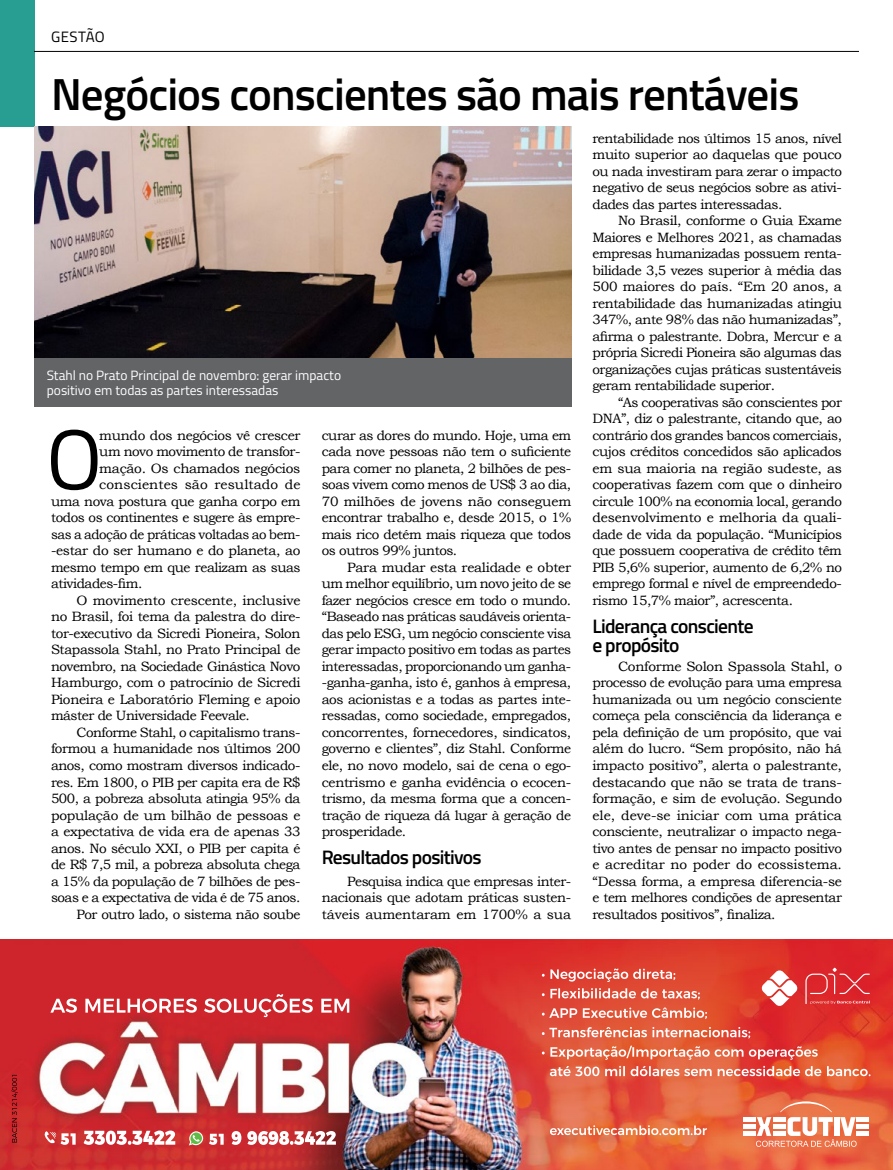
<style>
.page{position:relative;width:893px;height:1170px;background:#fff}
.page>*{position:absolute;margin:0;border:0;box-sizing:border-box;transform-origin:0 0}
.t1{font:85.05px "Titillium";color:#000}
.t2{font:600 45px "Titillium";letter-spacing:-.02em;color:#000}
.t3{font:600 19.5px/19.5px "Titillium";letter-spacing:-.035em;color:#000}
.t4{font:15px "Titillium";letter-spacing:.025em;color:#000}
.t5{font:13.5px/16.5px "Bookman Old Style";letter-spacing:-.035em;color:#000;text-align:justify}
.t6{font:13.5px/15px "Titillium";color:#fff}
.t7{font:13.5px "Bookman Old Style";letter-spacing:-.015em;color:#000}
.t8{font:13.5px "Bookman Old Style";letter-spacing:.005em;color:#000}
</style>
<div class="page">
<div style="left:0;top:0;width:34px;height:126px;background:#279e91"></div>
<div style="left:34px;top:357px;width:537px;height:50px;background:#636466"></div>
<img style="left:34px;top:126px;width:537px;height:231px">
<hr style="left:34px;top:51px;width:825px;height:1px;background:#000">
<img style="left:0;top:939px;width:893px;height:230px">
<svg style="left:11px;top:1074px;width:7px;height:68px"></svg>
<hr style="left:743px;top:1124px;width:13px;height:4px;background:#fff">
<div style="left:743px;top:1116px;width:13px;height:5px;background:#fff"></div>
<hr style="left:743px;top:1131px;width:13px;height:4px;background:#fff">
<hr style="left:856px;top:1124px;width:13px;height:4px;background:#fff">
<div style="left:856px;top:1116px;width:13px;height:5px;background:#fff"></div>
<hr style="left:856px;top:1131px;width:13px;height:4px;background:#fff">
<svg style="left:756px;top:1100px;width:101px;height:46px"></svg>
<svg style="left:550px;top:1125px;width:157px;height:9px"></svg>
<svg style="left:50px;top:994px;width:299px;height:23px"></svg>
<svg style="left:542px;top:967px;width:328px;height:109px;background:#e46351"></svg>
<svg style="left:44px;top:1130px;width:131px;height:14px"></svg>
<svg style="left:209px;top:1130px;width:127px;height:14px"></svg>
<svg style="left:187px;top:1131px;width:16px;height:15px"></svg>
<p class="t4" style="left:51px;top:26px;width:55px">GESTÃO</p>
<h2 class="t2" style="left:51px;top:60px;width:750px">Negócios conscientes são mais rentáveis</h2>
<p class="t6" style="left:47px;top:366px;width:296px">Stahl no Prato Principal de novembro: gerar impacto positivo em todas as partes interessadas</p>
<h1 class="t1" style="left:46px;top:397px;width:58px">O</h1>
<p class="t5" style="left:99px;top:427px;width:203px">mundo dos negócios vê crescer</p>
<p class="t5" style="left:99px;top:443px;width:203px">um novo movimento de transfor-</p>
<p class="t5" style="left:99px;top:460px;width:203px">mação. Os chamados negócios</p>
<p class="t8" style="left:99px;top:476px;width:203px">conscientes são resultado de</p>
<p class="t5" style="left:51px;top:493px;width:251px">uma nova postura que ganha corpo em</p>
<p class="t5" style="left:51px;top:509px;width:251px">todos os continentes e sugere às empre-</p>
<p class="t5" style="left:51px;top:526px;width:251px">sas a adoção de práticas voltadas ao bem-</p>
<p class="t5" style="left:51px;top:542px;width:251px">-estar do ser humano e do planeta, ao</p>
<p class="t5" style="left:51px;top:559px;width:251px">mesmo tempo em que realizam as suas</p>
<p class="t5" style="left:51px;top:575px;width:93px">atividades-fim.</p>
<p class="t7" style="left:77px;top:591px;width:225px">O movimento crescente, inclusive</p>
<p class="t5" style="left:51px;top:608px;width:251px">no Brasil, foi tema da palestra do dire-</p>
<p class="t5" style="left:51px;top:625px;width:251px">tor-executivo da Sicredi Pioneira, Solon</p>
<p class="t5" style="left:51px;top:641px;width:251px">Stapassola Stahl, no Prato Principal de</p>
<p class="t5" style="left:51px;top:658px;width:251px">novembro, na Sociedade Ginástica Novo</p>
<p class="t5" style="left:51px;top:674px;width:251px">Hamburgo, com o patrocínio de Sicredi</p>
<p class="t5" style="left:51px;top:691px;width:251px">Pioneira e Laboratório Fleming e apoio</p>
<p class="t5" style="left:51px;top:707px;width:200px">máster de Universidade Feevale.</p>
<p class="t5" style="left:77px;top:724px;width:225px">Conforme Stahl, o capitalismo trans-</p>
<p class="t5" style="left:51px;top:740px;width:251px">formou a humanidade nos últimos 200</p>
<p class="t5" style="left:51px;top:757px;width:251px">anos, como mostram diversos indicado-</p>
<p class="t5" style="left:51px;top:773px;width:251px">res. Em 1800, o PIB per capita era de R$</p>
<p class="t5" style="left:51px;top:790px;width:251px">500, a pobreza absoluta atingia 95% da</p>
<p class="t7" style="left:51px;top:806px;width:251px">população de um bilhão de pessoas e</p>
<p class="t5" style="left:51px;top:823px;width:251px">a expectativa de vida era de apenas 33</p>
<p class="t5" style="left:51px;top:839px;width:251px">anos. No século XXI, o PIB per capita é</p>
<p class="t5" style="left:51px;top:856px;width:251px">de R$ 7,5 mil, a pobreza absoluta chega</p>
<p class="t5" style="left:51px;top:872px;width:251px">a 15% da população de 7 bilhões de pes-</p>
<p class="t5" style="left:51px;top:889px;width:251px">soas e a expectativa de vida é de 75 anos.</p>
<p class="t5" style="left:77px;top:905px;width:225px">Por outro lado, o sistema não soube</p>
<p class="t5" style="left:322px;top:427px;width:251px">curar as dores do mundo. Hoje, uma em cada nove pessoas não tem o suficiente para comer no planeta, 2 bilhões de pes&shy;soas vivem como menos de US$ 3 ao dia, 70 milhões de jovens não conseguem encontrar trabalho e, desde 2015, o 1% mais rico detém mais riqueza que todos os outros 99% juntos.</p>
<p class="t5" style="left:322px;top:559px;width:251px;text-indent:26px">Para mudar esta realidade e obter um melhor equilíbrio, um novo jeito de se fazer negócios cresce em todo o mundo. “Baseado nas práticas saudáveis orienta&shy;das pelo ESG, um negócio consciente visa gerar impacto positivo em todas as partes interessadas, proporcionando um ganha--ganha-ganha, isto é, ganhos à empresa, aos acionistas e a todas as partes inte&shy;ressadas, como sociedade, empregados, concorrentes, fornecedores, sindicatos, governo e clientes”, diz Stahl. Conforme ele, no novo modelo, sai de cena o ego&shy;centrismo e ganha evidência o ecocen&shy;trismo, da mesma forma que a concen&shy;tração de riqueza dá lugar à geração de prosperidade.</p>
<h3 class="t3" style="left:322px;top:846px;width:161px">Resultados positivos</h3>
<p class="t5" style="left:322px;top:872px;width:251px;text-indent:26px">Pesquisa indica que empresas inter&shy;nacionais que adotam práticas susten&shy;táveis aumentaram em 1700% a sua</p>
<p class="t5" style="left:592px;top:130px;width:251px">rentabilidade nos últimos 15 anos, nível muito superior ao daquelas que pouco ou nada investiram para zerar o impacto negativo de seus negócios sobre as ativi&shy;dades das partes interessadas.</p>
<p class="t5" style="left:592px;top:212px;width:251px;text-indent:26px">No Brasil, conforme o Guia Exame Maiores e Melhores 2021, as chamadas empresas humanizadas possuem renta&shy;bilidade 3,5 vezes superior à média das 500 maiores do país. “Em 20 anos, a rentabilidade das humanizadas atingiu 347%, ante 98% das não humanizadas”, afirma o palestrante. Dobra, Mercur e a própria Sicredi Pioneira são algumas das organizações cujas práticas sustentáveis geram rentabilidade superior.</p>
<p class="t5" style="left:592px;top:394px;width:251px;text-indent:26px">“As cooperativas são conscientes por DNA”, diz o palestrante, citando que, ao contrário dos grandes bancos comerciais, cujos créditos concedidos são aplicados em sua maioria na região sudeste, as cooperativas fazem com que o dinheiro circule 100% na economia local, gerando desenvolvimento e melhoria da quali&shy;dade de vida da população. “Municípios que possuem cooperativa de crédito têm PIB 5,6% superior, aumento de 6,2% no emprego formal e nível de empreendedo&shy;rismo 15,7% maior”, acrescenta.</p>
<h3 class="t3" style="left:592px;top:615px;width:163px">Liderança consciente e propósito</h3>
<p class="t5" style="left:592px;top:658px;width:251px;text-indent:26px">Conforme Solon Spassola Stahl, o processo de evolução para uma empresa humanizada ou um negócio consciente começa pela consciência da liderança e pela definição de um propósito, que vai além do lucro. “Sem propósito, não há impacto positivo”, alerta o palestrante, destacando que não se trata de trans&shy;formação, e sim de evolução. Segundo ele, deve-se iniciar com uma prática consciente, neutralizar o impacto nega&shy;tivo antes de pensar no impacto positivo e acreditar no poder do ecossistema. “Dessa forma, a empresa diferencia-se e tem melhores condições de apresentar resultados positivos”, finaliza.</p>
</div>
